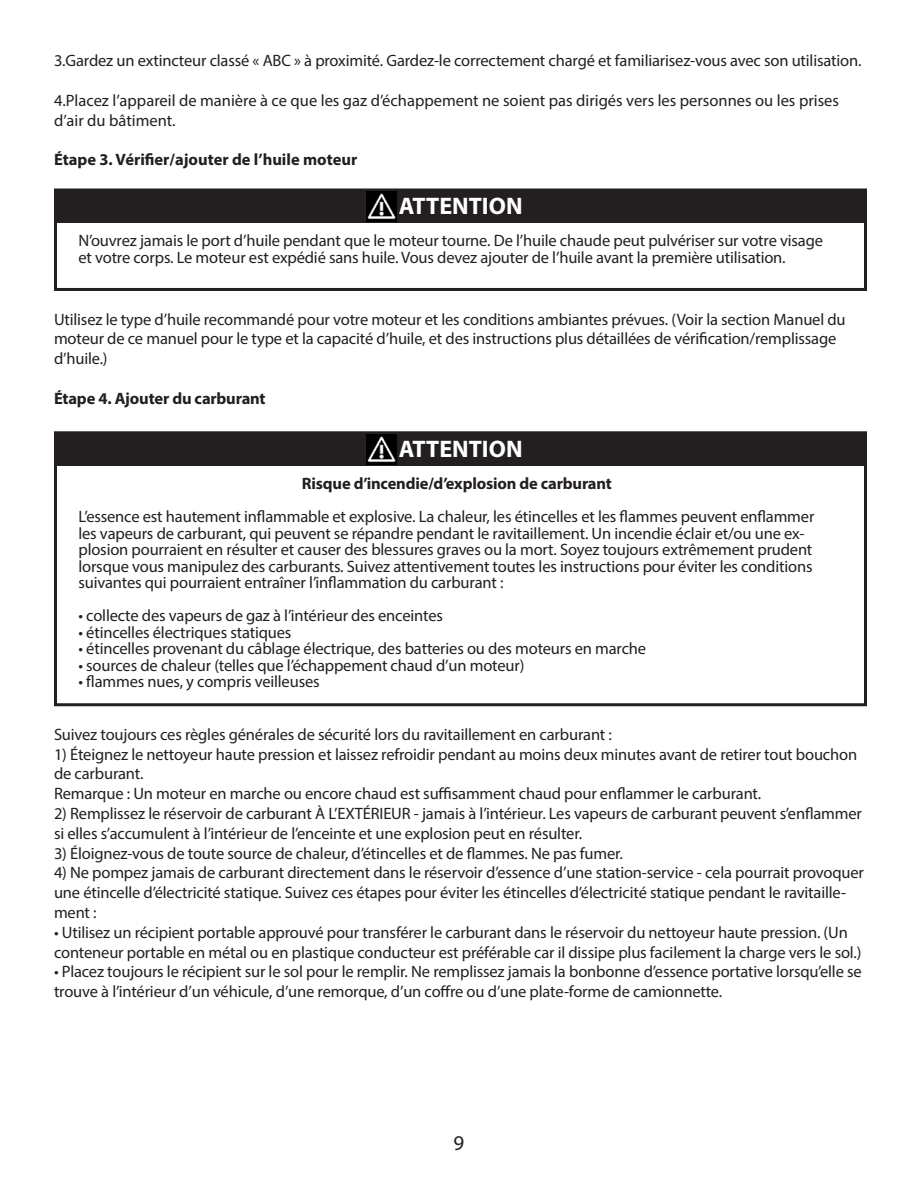
<style>
.page{position:relative;width:918px;height:1188px;background:#fff}
.page>*{position:absolute;margin:0;border:0;box-sizing:border-box;transform-origin:0 0}
.t1{font:700 24px "Myriad Pro";color:#fff}
.t2{font:21px "Myriad Pro";color:#231f20}
.t3{font:16.5px/19.8px "Myriad Pro";letter-spacing:-.01em;color:#231f20}
.t4{font:700 16.5px "Myriad Pro";letter-spacing:-.01em;color:#231f20}
</style>
<div class="page">
<div style="left:54px;top:189px;width:813px;height:102px;border:3px solid #231f20"></div>
<div style="left:54px;top:431px;width:813px;height:275px;border:3px solid #231f20"></div>
<div style="left:56px;top:190px;width:810px;height:33px;background:#231f20"></div>
<div style="left:56px;top:433px;width:810px;height:33px;background:#231f20"></div>
<img style="left:366px;top:191px;width:31px;height:30px">
<img style="left:366px;top:434px;width:31px;height:30px">
<p class="t3" style="left:54px;top:51px;width:809px">3.Gardez un extincteur classé « ABC » à proximité. Gardez-le correctement chargé et familiarisez-vous avec son utilisation.</p>
<p class="t3" style="left:54px;top:90px;width:787px">4.Placez l’appareil de manière à ce que les gaz d’échappement ne soient pas dirigés vers les personnes ou les prises d’air du bâtiment.</p>
<p class="t4" style="left:54px;top:149px;width:305px">Étape 3. Vérifier/ajouter de l’huile moteur</p>
<p class="t1" style="left:399px;top:190px;width:125px">ATTENTION</p>
<p class="t3" style="left:78px;top:232px;width:746px;line-height:16.5px">N’ouvrez jamais le port d’huile pendant que le moteur tourne. De l’huile chaude peut pulvériser sur votre visage et votre corps. Le moteur est expédié sans huile. Vous devez ajouter de l’huile avant la première utilisation.</p>
<p class="t3" style="left:54px;top:309px;width:793px">Utilisez le type d’huile recommandé pour votre moteur et les conditions ambiantes prévues. (Voir la section Manuel du moteur de ce manuel pour le type et la capacité d’huile, et des instructions plus détaillées de vérification/remplissage d’huile.)</p>
<p class="t4" style="left:54px;top:387px;width:213px">Étape 4. Ajouter du carburant</p>
<p class="t1" style="left:399px;top:433px;width:125px">ATTENTION</p>
<p class="t4" style="left:302px;top:473px;width:312px">Risque d’incendie/d’explosion de carburant</p>
<p class="t3" style="left:78px;top:508px;width:737px;line-height:16.5px">L’essence est hautement inflammable et explosive. La chaleur, les étincelles et les flammes peuvent enflammer les vapeurs de carburant, qui peuvent se répandre pendant le ravitaillement. Un incendie éclair et/ou une ex&shy;plosion pourraient en résulter et causer des blessures graves ou la mort. Soyez toujours extrêmement prudent lorsque vous manipulez des carburants. Suivez attentivement toutes les instructions pour éviter les conditions suivantes qui pourraient entraîner l’inflammation du carburant :</p>
<p class="t3" style="left:78px;top:606px;width:366px">• collecte des vapeurs de gaz à l’intérieur des enceintes</p>
<p class="t3" style="left:78px;top:622px;width:214px">• étincelles électriques statiques</p>
<p class="t3" style="left:78px;top:639px;width:569px">• étincelles provenant du câblage électrique, des batteries ou des moteurs en marche</p>
<p class="t3" style="left:78px;top:655px;width:447px">• sources de chaleur (telles que l’échappement chaud d’un moteur)</p>
<p class="t3" style="left:78px;top:672px;width:243px">• flammes nues, y compris veilleuses</p>
<p class="t3" style="left:54px;top:724px;width:559px">Suivez toujours ces règles générales de sécurité lors du ravitaillement en carburant :</p>
<p class="t3" style="left:54px;top:744px;width:805px">1) Éteignez le nettoyeur haute pression et laissez refroidir pendant au moins deux minutes avant de retirer tout bouchon de carburant.<br>Remarque : Un moteur en marche ou encore chaud est suffisamment chaud pour enflammer le carburant.</p>
<p class="t3" style="left:54px;top:803px;width:809px">2) Remplissez le réservoir de carburant À L’EXTÉRIEUR - jamais à l’intérieur. Les vapeurs de carburant peuvent s’enflammer si elles s’accumulent à l’intérieur de l’enceinte et une explosion peut en résulter.</p>
<p class="t3" style="left:54px;top:843px;width:570px">3) Éloignez-vous de toute source de chaleur, d’étincelles et de flammes. Ne pas fumer.</p>
<p class="t3" style="left:54px;top:863px;width:811px">4) Ne pompez jamais de carburant directement dans le réservoir d’essence d’une station-service - cela pourrait provoquer une étincelle d’électricité statique. Suivez ces étapes pour éviter les étincelles d’électricité statique pendant le ravitaille&shy;ment :</p>
<p class="t3" style="left:54px;top:922px;width:809px">• Utilisez un récipient portable approuvé pour transférer le carburant dans le réservoir du nettoyeur haute pression. (Un conteneur portable en métal ou en plastique conducteur est préférable car il dissipe plus facilement la charge vers le sol.)</p>
<p class="t3" style="left:54px;top:962px;width:809px">• Placez toujours le récipient sur le sol pour le remplir. Ne remplissez jamais la bonbonne d’essence portative lorsqu’elle se trouve à l’intérieur d’un véhicule, d’une remorque, d’un coffre ou d’une plate-forme de camionnette.</p>
<p class="t2" style="left:454px;top:1130px;width:12px">9</p>
</div>
